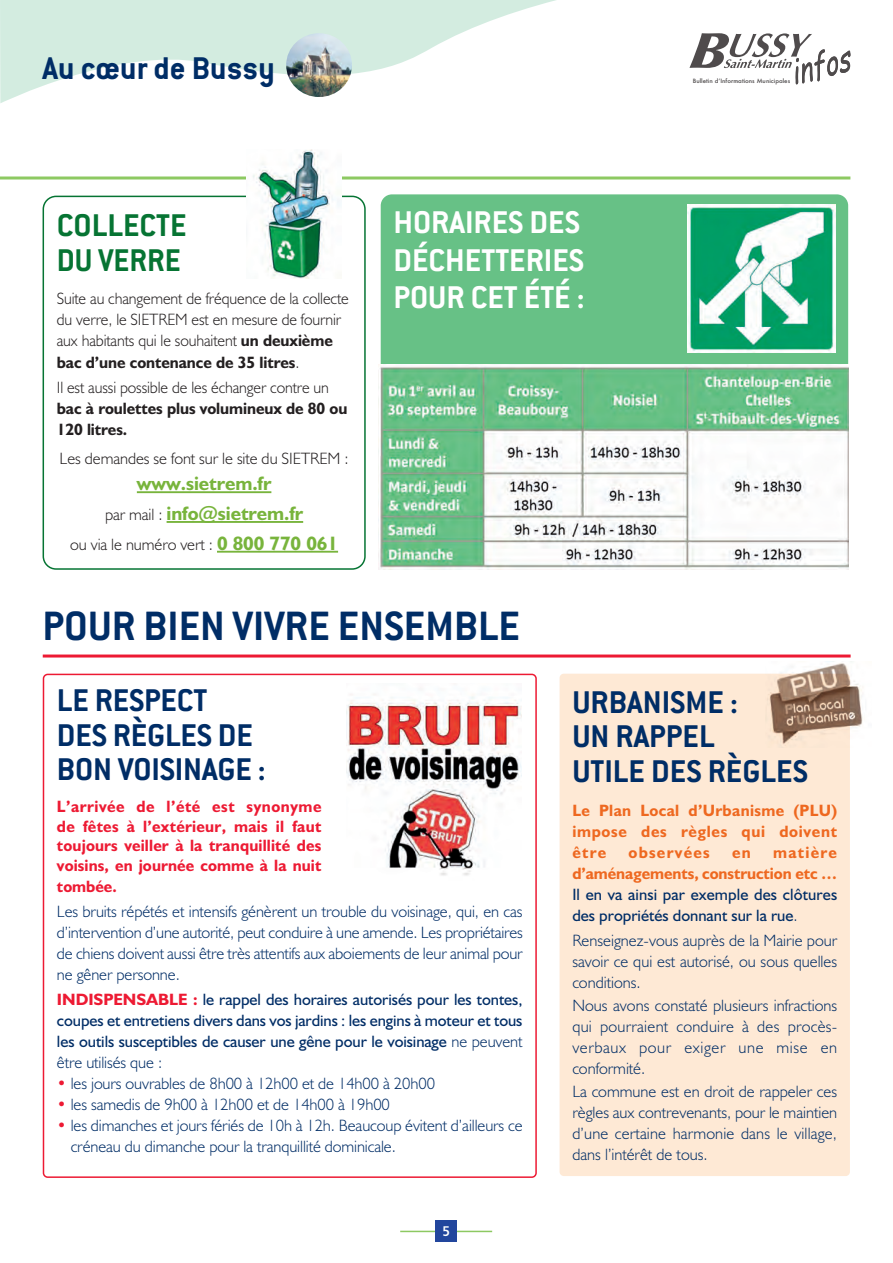
<style>
.page{position:relative;width:893px;height:1263px;background:#fff}
.page>*{position:absolute;margin:0;border:0;box-sizing:border-box;transform-origin:0 0}
.t1{font:700 45px "Conduit ITC";color:#002d66}
.t2{font:700 34.5px/34.5px "Conduit ITC";color:#002d66}
.t3{font:700 34.5px/37.5px "Conduit ITC";color:#fff}
.t4{font:700 34.5px/34.5px "Conduit ITC";color:#067433}
.t5{font:700 19.5px/29.7px "Humanist 521 BT";letter-spacing:-.005em;color:#78b43c;text-align:center}
.t6{font:300 16.5px/21px "Humanist 521 BT";letter-spacing:-.005em;color:#002d66;text-align:justify}
.t7{font:16.5px/21px "Humanist 521 BT";color:#002d66;text-align:justify}
.t8{font:300 16.5px/21px "Humanist 521 BT";letter-spacing:-.005em;color:#231f20}
.t9{font:700 16.5px/19.5px "Humanist 521 BT";letter-spacing:.005em;color:#ed1a33;text-align:justify}
.t10{font:700 16.5px/21px "Humanist 521 BT";letter-spacing:.02em;color:#ee6820;text-align:justify}
.t11{font:700 16.5px/21px "Humanist 521 BT";letter-spacing:-.005em;color:#231f20}
.t12{font:700 16.5px/21px "Humanist 521 BT";letter-spacing:-.005em;color:#ee6820;text-align:right}
.t13{font:700 16.5px "Humanist 521 BT";letter-spacing:.075em;color:#ee6820}
.t14{font:13.95px "Humanist 777 BT Bold B";color:#fff;scale:.9 1}
.t15{font:500 5.7px "Futura";color:#231f20;scale:1.08 1}
.s1{font-weight:700}
.s2{font-weight:300;font-size:16.5px;color:#231f20}
.s3{font-weight:700;font-size:19.5px;color:#78b43c}
.s4{font-weight:700;color:#ed1a33}
.s5{font-weight:300}
.s6{color:#ed1a33}
</style>
<div class="page">
<hr style="left:400px;top:1231px;width:92px;height:1px;background:#8dc962">
<div style="left:436px;top:1220px;width:21px;height:22px;background:#22469d"></div>
<hr style="left:0;top:176px;width:850px;height:3px;background:#8dc962">
<hr style="left:137px;top:491px;width:134px;height:2px;background:#78b43c">
<hr style="left:167px;top:521px;width:136px;height:2px;background:#78b43c">
<hr style="left:217px;top:551px;width:121px;height:2px;background:#78b43c">
<div style="left:43px;top:196px;width:323px;height:374px;border:2px solid #067433;border-radius:13px"></div>
<div style="left:379px;top:193px;width:471px;height:374px;background:#67c186;border-radius:13px"></div>
<img style="left:687px;top:205px;width:148px;height:148px">
<img style="left:247px;top:149px;width:94px;height:130px">
<img style="left:378px;top:364px;width:471px;height:206px">
<svg style="left:1px;top:0;width:850px;height:103px"></svg>
<svg style="left:690px;top:33px;width:160px;height:51px"></svg>
<img style="left:286px;top:33px;width:66px;height:64px">
<hr style="left:43px;top:654px;width:808px;height:3px;background:#ed1a33">
<div style="left:43px;top:674px;width:494px;height:504px;border:2px solid #ed1a33;border-radius:4px"></div>
<div style="left:560px;top:674px;width:290px;height:502px;background:#fee9d5;border-radius:4px"></div>
<img style="left:766px;top:661px;width:97px;height:85px">
<img style="left:347px;top:694px;width:175px;height:182px">
<svg style="left:0;top:0;width:1px;height:103px"></svg>
<h2 class="t2" style="left:43px;top:50px;width:234px">Au cœur de Bussy</h2>
<h2 class="t4" style="left:57px;top:208px;width:131px">COLLECTE<br>DU VERRE</h2>
<p class="t8" style="left:57px;top:288px;width:294px">Suite au changement de fréquence de la collecte du verre, le SIETREM est en mesure de fournir aux habitants qui le souhaitent <span class="s1">un deuxième bac d’une contenance de 35 litres</span>.</p>
<p class="t8" style="left:57px;top:376px;width:274px">Il est aussi possible de les échanger contre un</p>
<p class="t11" style="left:57px;top:397px;width:292px">bac à roulettes plus volumineux de 80 ou<br>120 litres.</p>
<p class="t8" style="left:60px;top:448px;width:290px">Les demandes se font sur le site du SIETREM :</p>
<p class="t5" style="left:105px;top:468px;width:200px">www.sietrem.fr<br><span class="s2">par mail :</span> info@sietrem.fr</p>
<p class="t8" style="left:70px;top:533px;width:269px">ou via le numéro vert : <span class="s3">0 800 770 061</span></p>
<h2 class="t3" style="left:393px;top:203px;width:193px">HORAIRES DES<br>DÉCHETTERIES<br>POUR CET ÉTÉ :</h2>
<h1 class="t1" style="left:43px;top:600px;width:479px">POUR BIEN VIVRE ENSEMBLE</h1>
<p class="t15" style="left:693px;top:77px;width:92px">Bulletin dʼInformations Municipales</p>
<h2 class="t2" style="left:57px;top:682px;width:210px">LE RESPECT<br>DES RÈGLES DE<br>BON VOISINAGE :</h2>
<p class="t9" style="left:57px;top:797px;width:266px">L’arrivée de l’été est synonyme de fêtes à l’extérieur, mais il faut toujours veiller à la tranquillité des voisins, en journée comme à la nuit</p>
<p class="t9" style="left:57px;top:876px;width:61px">tombée.</p>
<p class="t6" style="left:57px;top:901px;width:467px">Les bruits répétés et intensifs génèrent un trouble du voisinage, qui, en cas d’intervention d’une autorité, peut conduire à une amende. Les propriétaires de chiens doivent aussi être très attentifs aux aboiements de leur animal pour ne gêner personne.</p>
<p class="t7" style="left:57px;top:989px;width:467px"><span class="s4">INDISPENSABLE :</span> le rappel des horaires autorisés pour les tontes, coupes et entretiens divers dans vos jardins : les engins à moteur et tous les outils susceptibles de causer une gêne pour le voisinage <span class="s5">ne peuvent être utilisés que :</span></p>
<p class="t6" style="left:57px;top:1073px;width:380px"><span class="s6">•</span> les jours ouvrables de 8h00 à 12h00 et de 14h00 à 20h00</p>
<p class="t6" style="left:57px;top:1094px;width:334px"><span class="s6">•</span> les samedis de 9h00 à 12h00 et de 14h00 à 19h00</p>
<p class="t6" style="left:71px;top:1115px;width:453px;text-indent:-14px"><span class="s6">•</span> les dimanches et jours fériés de 10h à 12h. Beaucoup évitent d’ailleurs ce créneau du dimanche pour la tranquillité dominicale.</p>
<p class="t14" style="left:442px;top:1222px;width:10px">5</p>
<h2 class="t2" style="left:572px;top:684px;width:237px">URBANISME :<br>UN RAPPEL<br>UTILE DES RÈGLES</h2>
<p class="t10" style="left:572px;top:799px;width:266px">Le Plan Local d’Urbanisme (PLU) impose des règles qui doivent être</p>
<p class="t13" style="left:629px;top:842px;width:83px">observées</p>
<p class="t10" style="left:732px;top:841px;width:20px">en</p>
<p class="t12" style="left:572px;top:841px;width:266px">matière<br>d’aménagements, construction etc …</p>
<p class="t7" style="left:572px;top:883px;width:266px">Il en va ainsi par exemple des clôtures des propriétés donnant sur la rue<span class="s5">.</span></p>
<p class="t6" style="left:572px;top:929px;width:266px">Renseignez-vous auprès de la Mairie pour savoir ce qui est autorisé, ou sous quelles conditions.</p>
<p class="t6" style="left:572px;top:994px;width:267px">Nous avons constaté plusieurs infractions qui pourraient conduire à des procès&shy;verbaux pour exiger une mise en conformité.</p>
<p class="t6" style="left:572px;top:1081px;width:266px">La commune est en droit de rappeler ces règles aux contrevenants, pour le maintien d’une certaine harmonie dans le village, dans l’intérêt de tous.</p>
</div>
